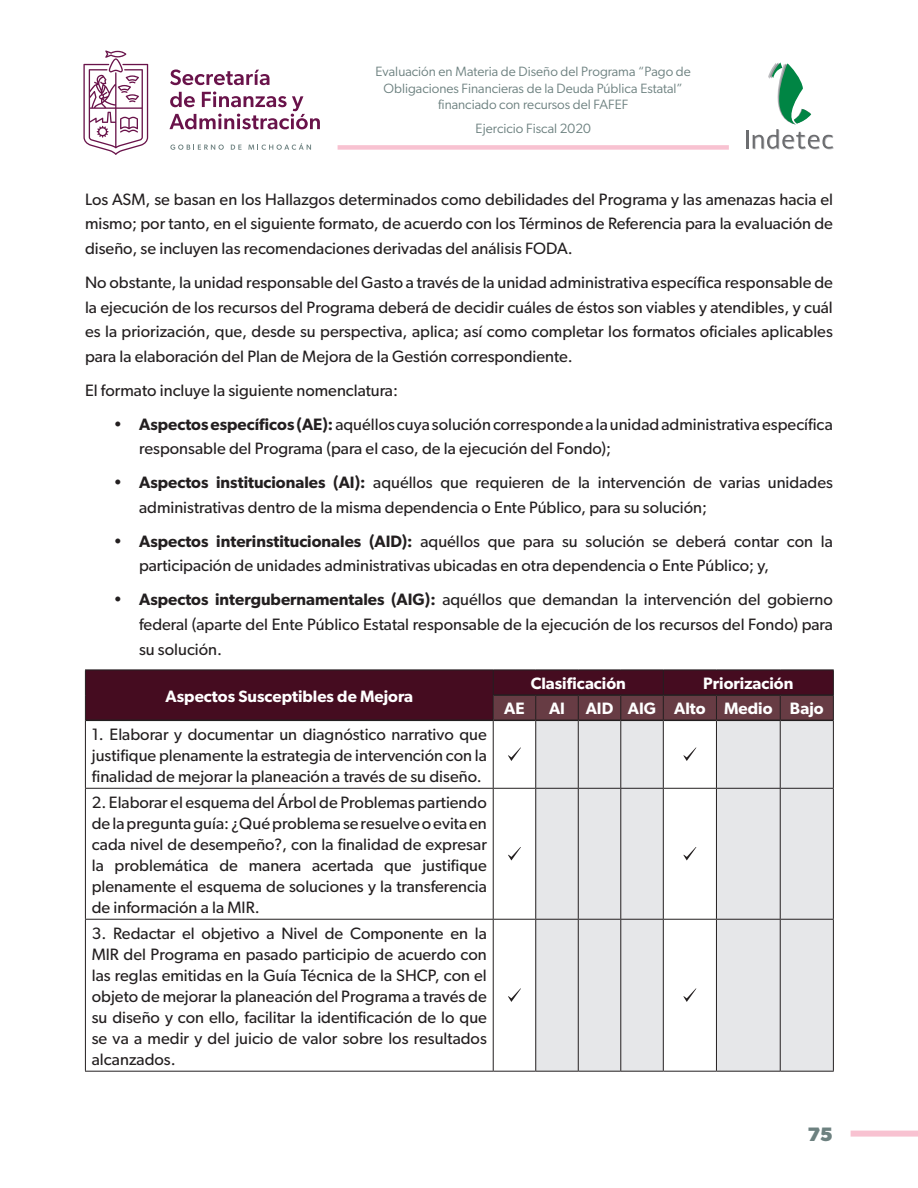
<style>
.page{position:relative;width:918px;height:1188px;background:#fff}
.page>*{position:absolute;margin:0;border:0;box-sizing:border-box;transform-origin:0 0}
.t1{font:700 19.5px "Gibson";color:#6d8180}
.Cuerpo_de_texto{font:16.5px/24.8px "Gibson";color:#231f20;text-align:justify}
.Texto_Tablas{font:16.5px/21px "Gibson";color:#231f20;text-align:justify}
.Titulo_Tablas{font:600 16.5px "Gibson";color:#fff}
.t2{font:13.5px/16.2px "Gibson";color:#6d8180;text-align:center}
.s1{font-weight:600}
</style>
<div class="page">
<div style="left:851px;top:1131px;width:67px;height:6px;background:#f8c2d1"></div>
<div style="left:338px;top:145px;width:391px;height:5px;background:#f8c2d1"></div>
<svg style="left:83px;top:50px;width:65px;height:105px"></svg>
<svg style="left:170px;top:69px;width:99px;height:16px"></svg>
<svg style="left:169px;top:91px;width:151px;height:38px"></svg>
<svg style="left:170px;top:145px;width:54px;height:5px"></svg>
<svg style="left:231px;top:145px;width:11px;height:5px"></svg>
<svg style="left:248px;top:143px;width:63px;height:7px"></svg>
<svg style="left:746px;top:62px;width:88px;height:87px"></svg>
<svg style="left:536px;top:721px;width:297px;height:350px;fill:#e6e7e9"></svg>
<svg style="left:85px;top:670px;width:749px;height:50px;background:#4b1627"></svg>
<hr style="left:85px;top:720px;width:1px;height:68px;background:#231f20">
<hr style="left:493px;top:721px;width:1px;height:67px;background:#231f20">
<hr style="left:535px;top:721px;width:1px;height:67px;background:#231f20">
<hr style="left:578px;top:721px;width:1px;height:67px;background:#231f20">
<hr style="left:620px;top:721px;width:1px;height:67px;background:#231f20">
<hr style="left:663px;top:721px;width:1px;height:67px;background:#231f20">
<hr style="left:716px;top:721px;width:1px;height:67px;background:#231f20">
<hr style="left:780px;top:721px;width:1px;height:67px;background:#231f20">
<hr style="left:833px;top:720px;width:1px;height:68px;background:#231f20">
<hr style="left:85px;top:788px;width:408px;height:1px;background:#231f20">
<hr style="left:85px;top:789px;width:1px;height:130px;background:#231f20">
<hr style="left:493px;top:788px;width:43px;height:1px;background:#231f20">
<hr style="left:493px;top:789px;width:1px;height:130px;background:#231f20">
<hr style="left:536px;top:788px;width:42px;height:1px;background:#231f20">
<hr style="left:535px;top:789px;width:1px;height:130px;background:#231f20">
<hr style="left:578px;top:788px;width:43px;height:1px;background:#231f20">
<hr style="left:578px;top:789px;width:1px;height:130px;background:#231f20">
<hr style="left:621px;top:788px;width:42px;height:1px;background:#231f20">
<hr style="left:620px;top:789px;width:1px;height:130px;background:#231f20">
<hr style="left:663px;top:788px;width:53px;height:1px;background:#231f20">
<hr style="left:663px;top:789px;width:1px;height:130px;background:#231f20">
<hr style="left:716px;top:788px;width:64px;height:1px;background:#231f20">
<hr style="left:716px;top:789px;width:1px;height:130px;background:#231f20">
<hr style="left:780px;top:788px;width:54px;height:1px;background:#231f20">
<hr style="left:780px;top:789px;width:1px;height:130px;background:#231f20">
<hr style="left:833px;top:789px;width:1px;height:130px;background:#231f20">
<hr style="left:85px;top:919px;width:408px;height:1px;background:#231f20">
<hr style="left:85px;top:920px;width:1px;height:151px;background:#231f20">
<hr style="left:493px;top:919px;width:43px;height:1px;background:#231f20">
<hr style="left:493px;top:920px;width:1px;height:151px;background:#231f20">
<hr style="left:536px;top:919px;width:42px;height:1px;background:#231f20">
<hr style="left:535px;top:920px;width:1px;height:151px;background:#231f20">
<hr style="left:578px;top:919px;width:43px;height:1px;background:#231f20">
<hr style="left:578px;top:920px;width:1px;height:151px;background:#231f20">
<hr style="left:621px;top:919px;width:42px;height:1px;background:#231f20">
<hr style="left:620px;top:920px;width:1px;height:151px;background:#231f20">
<hr style="left:663px;top:919px;width:53px;height:1px;background:#231f20">
<hr style="left:663px;top:920px;width:1px;height:151px;background:#231f20">
<hr style="left:716px;top:919px;width:64px;height:1px;background:#231f20">
<hr style="left:716px;top:920px;width:1px;height:151px;background:#231f20">
<hr style="left:780px;top:919px;width:54px;height:1px;background:#231f20">
<hr style="left:780px;top:920px;width:1px;height:151px;background:#231f20">
<hr style="left:833px;top:920px;width:1px;height:151px;background:#231f20">
<hr style="left:85px;top:1071px;width:408px;height:1px;background:#231f20">
<hr style="left:493px;top:1071px;width:43px;height:1px;background:#231f20">
<hr style="left:536px;top:1071px;width:42px;height:1px;background:#231f20">
<hr style="left:578px;top:1071px;width:43px;height:1px;background:#231f20">
<hr style="left:621px;top:1071px;width:42px;height:1px;background:#231f20">
<hr style="left:663px;top:1071px;width:53px;height:1px;background:#231f20">
<hr style="left:716px;top:1071px;width:64px;height:1px;background:#231f20">
<hr style="left:780px;top:1071px;width:54px;height:1px;background:#231f20">
<hr style="left:494px;top:694px;width:42px;height:2px;background:#231f20">
<hr style="left:536px;top:694px;width:42px;height:2px;background:#231f20">
<hr style="left:578px;top:694px;width:43px;height:2px;background:#231f20">
<hr style="left:621px;top:694px;width:42px;height:2px;background:#231f20">
<hr style="left:663px;top:694px;width:53px;height:2px;background:#231f20">
<hr style="left:716px;top:694px;width:64px;height:2px;background:#231f20">
<hr style="left:780px;top:694px;width:53px;height:2px;background:#231f20">
<hr style="left:86px;top:720px;width:407px;height:1px;background:#231f20">
<hr style="left:493px;top:720px;width:43px;height:1px;background:#231f20">
<hr style="left:536px;top:720px;width:42px;height:1px;background:#231f20">
<hr style="left:578px;top:720px;width:43px;height:1px;background:#231f20">
<hr style="left:621px;top:720px;width:42px;height:1px;background:#231f20">
<hr style="left:663px;top:720px;width:53px;height:1px;background:#231f20">
<hr style="left:716px;top:720px;width:64px;height:1px;background:#231f20">
<hr style="left:780px;top:720px;width:53px;height:1px;background:#231f20">
<svg style="left:508px;top:748px;width:13px;height:13px"></svg>
<svg style="left:683px;top:748px;width:13px;height:13px"></svg>
<svg style="left:508px;top:847px;width:13px;height:13px"></svg>
<svg style="left:683px;top:847px;width:13px;height:13px"></svg>
<svg style="left:508px;top:988px;width:13px;height:14px"></svg>
<svg style="left:683px;top:988px;width:13px;height:14px"></svg>
<p class="t2" style="left:376px;top:63px;width:317px">Evaluación en Materia de Diseño del Programa “Pago de<br>Obligaciones Financieras de la Deuda Pública Estatal” financiado con recursos del FAFEF</p>
<p class="t2" style="left:476px;top:120px;width:117px">Ejercicio Fiscal 2020</p>
<p class="Cuerpo_de_texto" style="left:85px;top:186px;width:749px">Los ASM, se basan en los Hallazgos determinados como debilidades del Programa y las amenazas hacia el mismo; por tanto, en el siguiente formato, de acuerdo con los Términos de Referencia para la evaluación de diseño, se incluyen las recomendaciones derivadas del análisis FODA.</p>
<p class="Cuerpo_de_texto" style="left:85px;top:269px;width:749px">No obstante, la unidad responsable del Gasto a través de la unidad administrativa específica responsable de la ejecución de los recursos del Programa deberá de decidir cuáles de éstos son viables y atendibles, y cuál es la priorización, que, desde su perspectiva, aplica; así como completar los formatos oficiales aplicables para la elaboración del Plan de Mejora de la Gestión correspondiente.</p>
<p class="Cuerpo_de_texto" style="left:85px;top:377px;width:315px">El formato incluye la siguiente nomenclatura:</p>
<p class="Cuerpo_de_texto" style="left:139px;top:411px;width:695px;text-indent:-26px">• <span class="s1">Aspectos específicos (AE):</span> aquéllos cuya solución corresponde a la unidad administrativa específica responsable del Programa (para el caso, de la ejecución del Fondo);</p>
<p class="Cuerpo_de_texto" style="left:139px;top:470px;width:695px;text-indent:-26px">• <span class="s1">Aspectos institucionales (AI):</span> aquéllos que requieren de la intervención de varias unidades administrativas dentro de la misma dependencia o Ente Público, para su solución;</p>
<p class="Cuerpo_de_texto" style="left:139px;top:528px;width:695px;text-indent:-26px">• <span class="s1">Aspectos interinstitucionales (AID):</span> aquéllos que para su solución se deberá contar con la participación de unidades administrativas ubicadas en otra dependencia o Ente Público; y,</p>
<p class="Cuerpo_de_texto" style="left:139px;top:587px;width:695px;text-indent:-26px">• <span class="s1">Aspectos intergubernamentales (AIG):</span> aquéllos que demandan la intervención del gobierno federal (aparte del Ente Público Estatal responsable de la ejecución de los recursos del Fondo) para su solución.</p>
<p class="Titulo_Tablas" style="left:166px;top:686px;width:249px">Aspectos Susceptibles de Mejora</p>
<p class="Titulo_Tablas" style="left:531px;top:674px;width:97px">Clasificación</p>
<p class="Titulo_Tablas" style="left:703px;top:674px;width:92px">Priorización</p>
<p class="Titulo_Tablas" style="left:504px;top:699px;width:22px">AE</p>
<p class="Titulo_Tablas" style="left:549px;top:699px;width:17px">AI</p>
<p class="Titulo_Tablas" style="left:586px;top:699px;width:29px">AID</p>
<p class="Titulo_Tablas" style="left:628px;top:699px;width:30px">AIG</p>
<p class="Titulo_Tablas" style="left:674px;top:699px;width:33px">Alto</p>
<p class="Titulo_Tablas" style="left:724px;top:699px;width:50px">Medio</p>
<p class="Titulo_Tablas" style="left:790px;top:699px;width:35px">Bajo</p>
<p class="Texto_Tablas" style="left:92px;top:723px;width:397px">1. Elaborar y documentar un diagnóstico narrativo que justifique plenamente la estrategia de intervención con la finalidad de mejorar la planeación a través de su diseño.</p>
<p class="Texto_Tablas" style="left:92px;top:791px;width:397px">2. Elaborar el esquema del Árbol de Problemas partiendo de la pregunta guía: ¿Qué problema se resuelve o evita en cada nivel de desempeño?, con la finalidad de expresar la problemática de manera acertada que justifique plenamente el esquema de soluciones y la transferencia de información a la MIR.</p>
<p class="Texto_Tablas" style="left:92px;top:922px;width:397px">3. Redactar el objetivo a Nivel de Componente en la MIR del Programa en pasado participio de acuerdo con las reglas emitidas en la Guía Técnica de la SHCP, con el objeto de mejorar la planeación del Programa a través de su diseño y con ello, facilitar la identificación de lo que se va a medir y del juicio de valor sobre los resultados alcanzados.</p>
<p class="t1" style="left:808px;top:1122px;width:27px">75</p>
</div>
